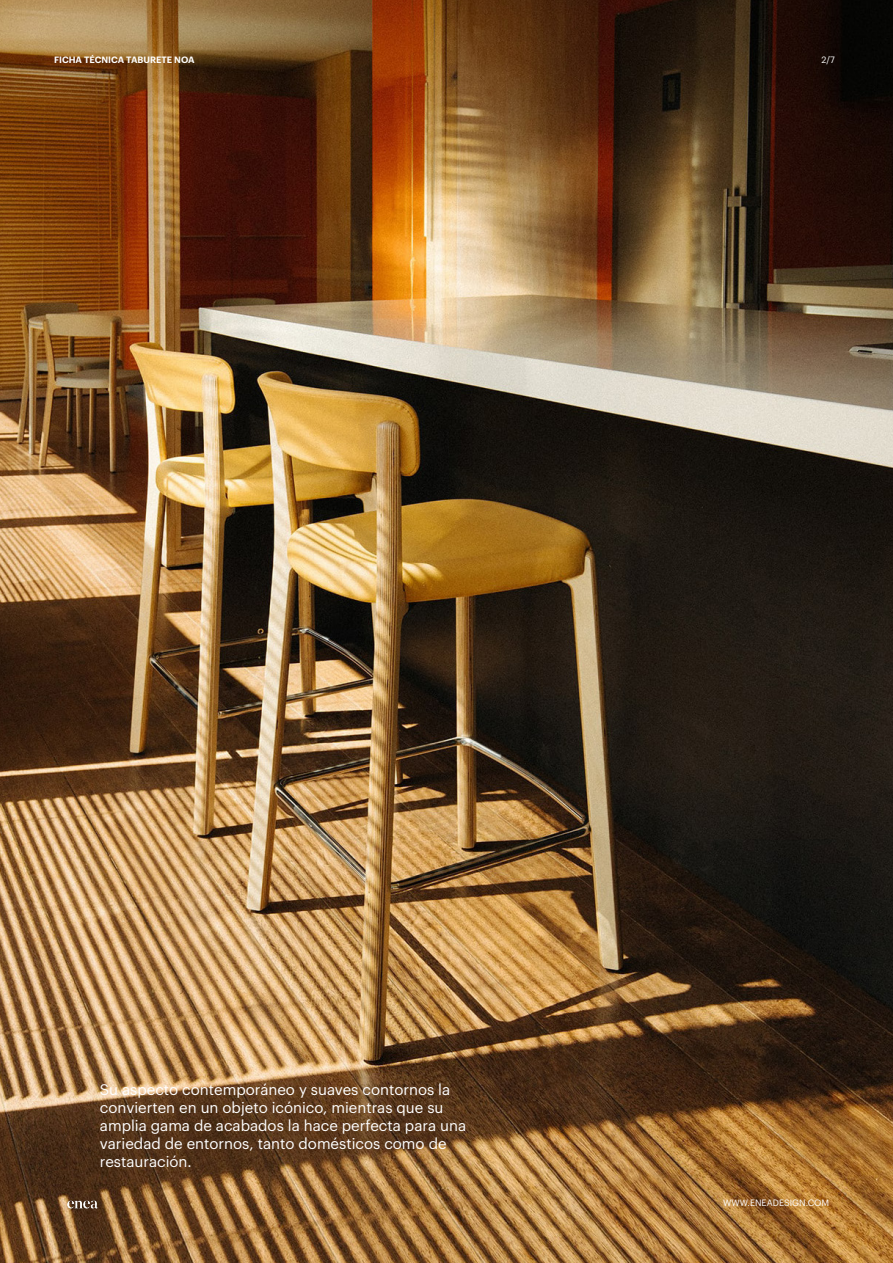
<style>
.page{position:relative;width:893px;height:1263px;background:#fff}
.page>*{position:absolute;margin:0;border:0;box-sizing:border-box;transform-origin:0 0}
.t1{font:15px/18px "Graphik";color:#fff}
.t2{font:600 9px "Graphik";color:#fff}
.t3{font:9px "Graphik";color:#fff}
</style>
<div class="page">
<img style="left:0;top:0;width:893px;height:1263px">
<img style="left:67px;top:1200px;width:30px;height:8px">
<p class="t2" style="left:54px;top:53px;width:142px">FICHA TÉCNICA TABURETE NOA</p>
<p class="t3" style="left:821px;top:53px;width:15px">2/7</p>
<p class="t1" style="left:100px;top:1079px;width:368px">Su aspecto contemporáneo y suaves contornos la convierten en un objeto icónico, mientras que su amplia gama de acabados la hace perfecta para una variedad de entornos, tanto domésticos como de restauración.</p>
<p class="t3" style="left:723px;top:1196px;width:108px">WWW.ENEADESIGN.COM</p>
</div>
